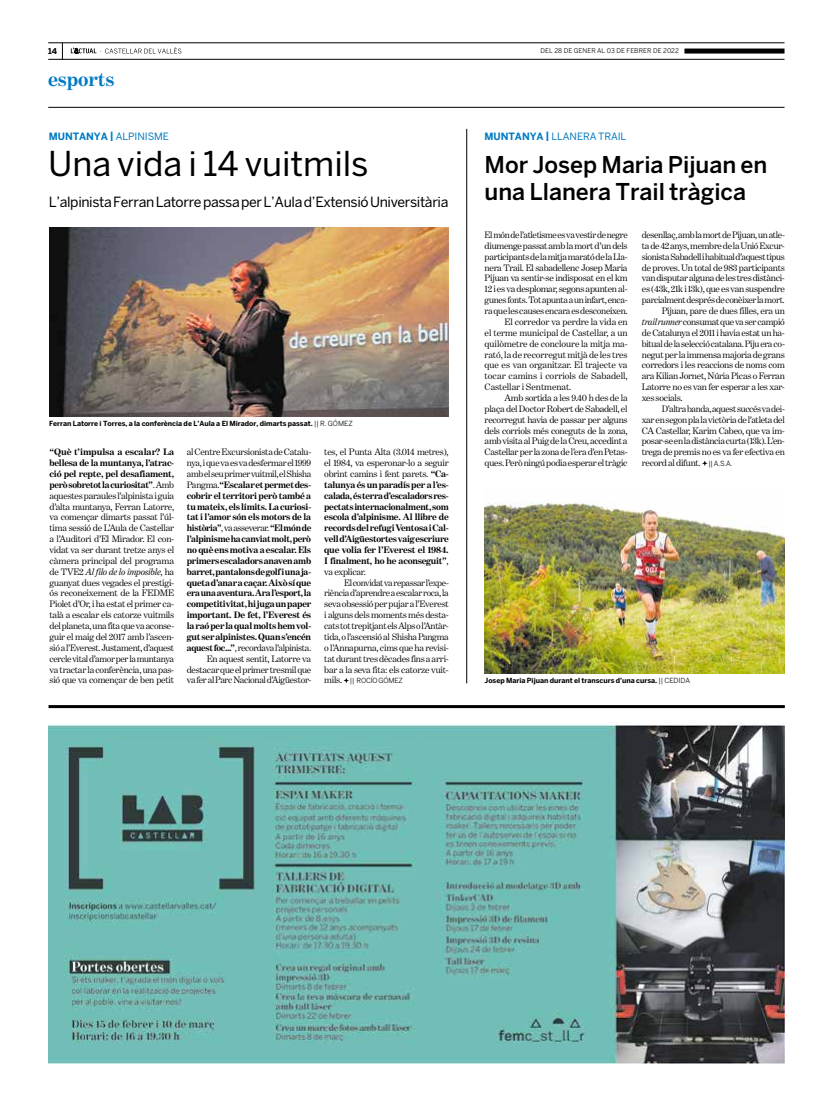
<style>
.page{position:relative;width:820px;height:1106px;background:#fff}
.page>*{position:absolute;margin:0;border:0;box-sizing:border-box;transform-origin:0 0}
.t1{font:34px "Benton Sans";color:#000}
.t2{font:500 23px/27px "Benton Sans";letter-spacing:-.005em;color:#000}
.t3{font:700 20px "Benton Modern One";letter-spacing:-.005em;color:#007ac2}
.t4{font:14px "Benton Sans";letter-spacing:-.025em;color:#000}
.t5{font:10px "Benton Sans";letter-spacing:-.005em;color:#007ac2}
.t6{font:700 10px "Benton Sans";letter-spacing:-.01em;color:#007ac2}
.t7{font:9.5px/10.9px "Benton Modern One";letter-spacing:-.03em;color:#000;text-align:justify}
.t8{font:700 9.5px/10.9px "Benton Modern One";letter-spacing:-.025em;color:#000;text-align:right}
.t9{font:9.5px "Benton Modern One";letter-spacing:-.005em;color:#000}
.t10{font:700 8px "Benton Sans";color:#000}
.t11{font:700 7px "Benton Sans";letter-spacing:-.005em;color:#000}
.t12{font:7px "Benton Sans";letter-spacing:-.025em;color:#000}
.t13{font:6.5px "Benton Sans";letter-spacing:.005em;color:#000}
.s1{font-weight:400}
.s2{font-weight:700}
.s3{font-style:italic}
.s4{font-family:"Benton Modern One";font-size:9.5px}
.s5{font-family:"Benton Sans";font-size:7px}
</style>
<div class="page">
<svg style="left:62px;top:44px;width:1px;height:15px"></svg>
<hr style="left:48px;top:107px;width:736px;height:1px;background:#000">
<hr style="left:48px;top:43px;width:736px;height:1px;background:#000">
<hr style="left:48px;top:59px;width:736px;height:1px;background:#000">
<div style="left:684px;top:49px;width:100px;height:5px;background:#000"></div>
<svg style="left:71px;top:47px;width:110px;height:7px"></svg>
<hr style="left:49px;top:705px;width:735px;height:3px;background:#000">
<img style="left:49px;top:227px;width:399px;height:190px">
<hr style="left:466px;top:129px;width:1px;height:554px;background:#000">
<img style="left:484px;top:502px;width:300px;height:171px">
<svg style="left:343px;top:678px;width:6px;height:5px"></svg>
<svg style="left:702px;top:460px;width:5px;height:6px"></svg>
<img style="left:48px;top:722px;width:736px;height:341px">
<p class="t10" style="left:48px;top:46px;width:11px">14</p>
<p class="t13" style="left:540px;top:47px;width:140px">DEL 28 DE GENER AL 03 DE FEBRER DE 2022</p>
<h3 class="t3" style="left:48px;top:68px;width:68px">esports</h3>
<p class="t6" style="left:49px;top:131px;width:122px">MUNTANYA | <span class="s1">ALPINISME</span></p>
<h1 class="t1" style="left:48px;top:144px;width:322px">Una vida i 14 vuitmils</h1>
<h3 class="t4" style="left:49px;top:193px;width:401px">L’alpinista Ferran Latorre passa per L’Aula d’Extensió Universitària</h3>
<p class="t11" style="left:49px;top:419px;width:305px">Ferran Latorre i Torres, a la conferència de L’Aula a El Mirador, dimarts passat. <span class="s1">|| R. GÓMEZ</span></p>
<p class="t7" style="left:49px;top:446px;width:126px"><span class="s2">“Què t’impulsa a escalar? La bellesa de la muntanya, l’atrac&shy;ció pel repte, pel desafiament, però sobretot la curiositat”</span>. Amb aquestes paraules l’alpinista i guia d’alta muntanya, Ferran Latorre, va començar dimarts passat l’úl&shy;tima sessió de L’Aula de Castellar a l’Auditori d’El Mirador. El con&shy;vidat va ser durant tretze anys el càmera principal del programa de TVE2 <span class="s3">Al filo de lo imposible</span>, ha guanyat dues vegades el prestigi&shy;ós reconeixement de la FEDME Piolet d’Or, i ha estat el primer ca&shy;talà a escalar els catorze vuitmils del planeta, una fita que va aconse&shy;guir el maig del 2017 amb l’ascen&shy;sió a l’Everest. Justament, d’aquest cercle vital d’amor per la muntanya va tractar la conferència, una pas&shy;sió que va començar de ben petit</p>
<p class="t8" style="left:187px;top:446px;width:126px"><span class="s1">al Centre Excursionista de Catalu&shy;nya, i que va es va desfermar el 1999 amb el seu primer vuitmil, el Shisha Pangma.</span>“Escalar et permet des&shy;cobrir el territori però també a tu mateix, els límits. La curiosi&shy;tat i l’amor són els motors de la història”<span class="s1">, va asseverar.</span> “El món de l’alpinisme ha canviat molt, però no què ens motiva a escalar. Els primers escaladors anaven amb barret, pantalons de golf i una ja&shy;queta d’anar a caçar. Això sí que era una aventura. Ara l’esport, la competitivitat, hi juga un paper important. De fet, l’Everest és la raó per la qual molts hem vol&shy;gut ser alpinistes. Quan s’encén aquest foc...”<span class="s1">, recordava l’alpinista.<br>En aquest sentit, Latorre va destacar que el primer tresmil que va fer al Parc Nacional d’Aigüestor-</span></p>
<p class="t8" style="left:324px;top:446px;width:126px;text-align:justify"><span class="s1">tes, el Punta Alta (3.014 metres), el 1984, va esperonar-lo a seguir obrint camins i fent parets.</span> “Ca&shy;talunya és un paradís per a l’es&shy;calada, és terra d’escaladors res&shy;pectats internacionalment, som escola d’alpinisme. Al llibre de records del refugi Ventosa i Cal&shy;vell d’Aigüestortes vaig escriure que volia fer l’Everest el 1984.<br>I finalment, ho he aconseguit”<span class="s1">, va explicar.</span></p>
<p class="t7" style="left:324px;top:577px;width:126px;text-indent:20px">El convidat va repassar l’expe&shy;riència d’aprendre a escalar roca, la seva obsessió per pujar a l’Everest i alguns dels moments més desta&shy;cats tot trepitjant els Alps o l’Antàr&shy;tida, o l’ascensió al Shisha Pangma o l’Annapurna, cims que ha revisi&shy;tat durant tres dècades fins a arri&shy;bar a la seva fita: els catorze vuit-</p>
<p class="t12" style="left:324px;top:676px;width:80px"><span class="s4">mils.</span> || ROCÍO GÓMEZ</p>
<p class="t5" style="left:484px;top:131px;width:143px"><span class="s2">MUNTANYA |</span> LLANERA TRAIL</p>
<h2 class="t2" style="left:484px;top:151px;width:284px">Mor Josep Maria Pijuan en una Llanera Trail tràgica</h2>
<p class="t7" style="left:484px;top:229px;width:144px">El món de l’atletisme es va vestir de negre</p>
<p class="t7" style="left:484px;top:240px;width:144px">diumenge passat amb la mort d’un dels</p>
<p class="t7" style="left:484px;top:251px;width:144px">participants de la mitja marató de la Lla-</p>
<p class="t7" style="left:484px;top:262px;width:144px">nera Trail. El sabadellenc Josep Maria</p>
<p class="t7" style="left:484px;top:273px;width:144px">Pijuan va sentir-se indisposat en el km</p>
<p class="t7" style="left:484px;top:284px;width:144px">12 i es va desplomar, segons apunten al-</p>
<p class="t7" style="left:484px;top:294px;width:144px">gunes fonts. Tot apunta a un infart, enca-</p>
<p class="t7" style="left:484px;top:305px;width:144px">ra que les causes encara es desconeixen.</p>
<p class="t9" style="left:504px;top:316px;width:125px">El corredor va perdre la vida en</p>
<p class="t9" style="left:484px;top:327px;width:144px">el terme municipal de Castellar, a un</p>
<p class="t9" style="left:484px;top:338px;width:144px">quilòmetre de concloure la mitja ma-</p>
<p class="t9" style="left:484px;top:349px;width:144px">rató, la de recorregut mitjà de les tres</p>
<p class="t9" style="left:484px;top:360px;width:144px">que es van organitzar. El trajecte va</p>
<p class="t9" style="left:484px;top:371px;width:144px">tocar camins i corriols de Sabadell,</p>
<p class="t9" style="left:484px;top:381px;width:88px">Castellar i Sentmenat.</p>
<p class="t7" style="left:504px;top:392px;width:125px">Amb sortida a les 9.40 h des de la</p>
<p class="t7" style="left:484px;top:403px;width:144px">plaça del Doctor Robert de Sabadell, el</p>
<p class="t7" style="left:484px;top:414px;width:144px">recorregut havia de passar per alguns</p>
<p class="t7" style="left:484px;top:425px;width:144px">dels corriols més coneguts de la zona,</p>
<p class="t7" style="left:484px;top:436px;width:144px">amb visita al Puig de la Creu, accedint a</p>
<p class="t7" style="left:484px;top:446px;width:144px">Castellar per la zona de l’era d’en Petas-</p>
<p class="t7" style="left:484px;top:457px;width:144px">ques. Però ningú podia esperar el tràgic</p>
<p class="t7" style="left:641px;top:229px;width:144px">desenllaç, amb la mort de Pijuan, un atle-</p>
<p class="t7" style="left:641px;top:240px;width:144px">ta de 42 anys, membre de la Unió Excur-</p>
<p class="t7" style="left:641px;top:251px;width:144px">sionista Sabadell i habitual d’aquest tipus</p>
<p class="t7" style="left:641px;top:262px;width:144px">de proves. Un total de 983 participants</p>
<p class="t7" style="left:641px;top:273px;width:144px">van disputar alguna de les tres distànci-</p>
<p class="t7" style="left:641px;top:284px;width:144px">es (43k, 21k i 13k), que es van suspendre</p>
<p class="t7" style="left:641px;top:294px;width:144px">parcialment després de conèixer la mort.</p>
<p class="t7" style="left:661px;top:305px;width:124px">Pijuan, pare de dues filles, era un</p>
<p class="t7" style="left:641px;top:316px;width:144px"><span class="s3">trail runner</span> consumat que va ser campió</p>
<p class="t7" style="left:641px;top:327px;width:144px">de Catalunya el 2011 i havia estat un ha-</p>
<p class="t7" style="left:641px;top:338px;width:144px">bitual de la selecció catalana. Piju era co-</p>
<p class="t7" style="left:641px;top:349px;width:144px">negut per la immensa majoria de grans</p>
<p class="t7" style="left:641px;top:360px;width:144px">corredors i les reaccions de noms com</p>
<p class="t7" style="left:641px;top:370px;width:144px">ara Kilian Jornet, Núria Picas o Ferran</p>
<p class="t7" style="left:641px;top:381px;width:144px">Latorre no es van fer esperar a les xar-</p>
<p class="t7" style="left:641px;top:392px;width:42px">xes socials.</p>
<p class="t7" style="left:661px;top:403px;width:125px">D’altra banda, aquest succés va dei-</p>
<p class="t7" style="left:641px;top:414px;width:144px">xar en segon pla la victòria de l’atleta del</p>
<p class="t7" style="left:641px;top:425px;width:144px">CA Castellar, Karim Cabeo, que va im-</p>
<p class="t7" style="left:641px;top:436px;width:144px">posar-se en la distància curta (13k). L’en-</p>
<p class="t7" style="left:641px;top:446px;width:144px">trega de premis no es va fer efectiva en</p>
<p class="t7" style="left:641px;top:457px;width:92px">record al difunt. <span class="s5">|| A.S.A.</span></p>
<p class="t11" style="left:484px;top:676px;width:207px">Josep Maria Pijuan durant el transcurs d’una cursa. <span class="s1">|| CEDIDA</span></p>
</div>
